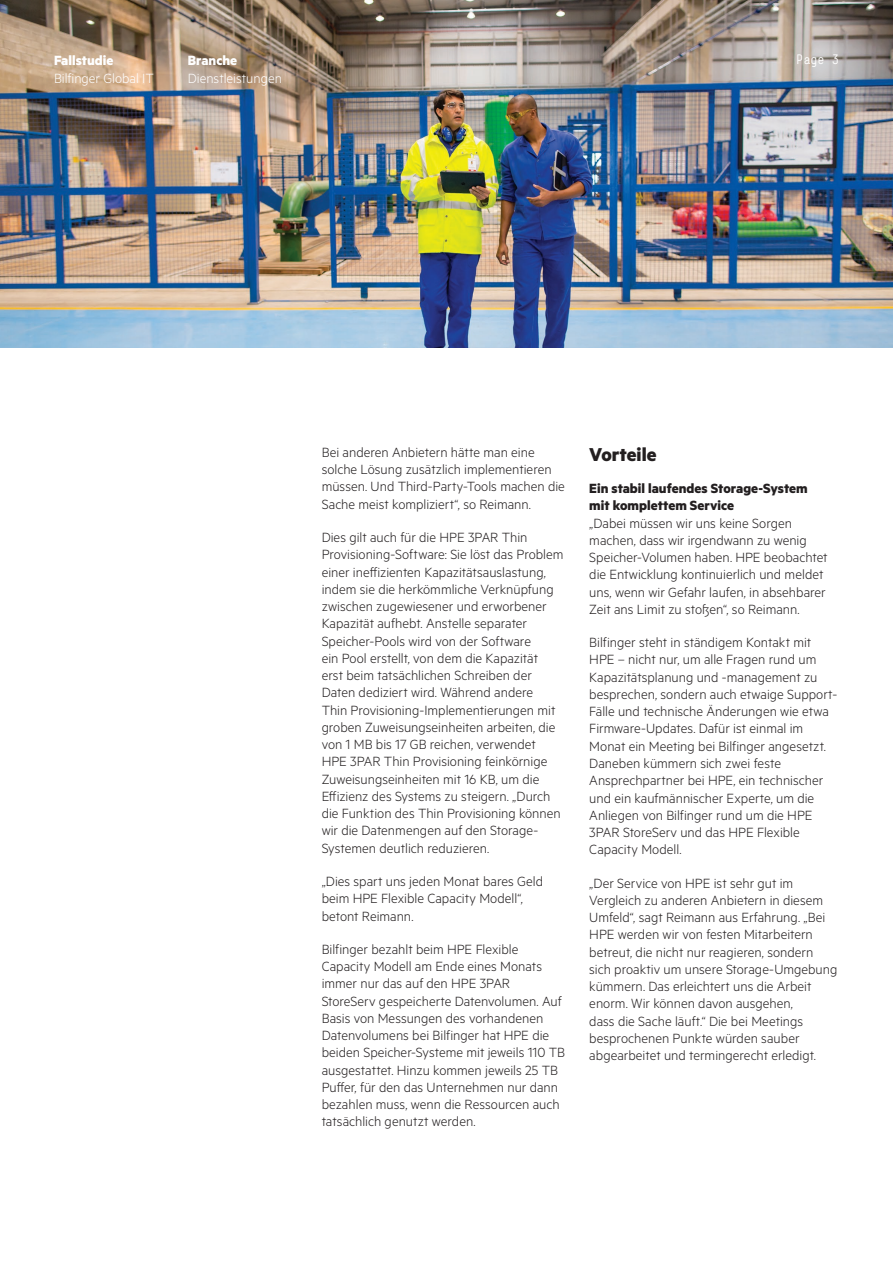
<style>
.page{position:relative;width:893px;height:1263px;background:#fff}
.page>*{position:absolute;margin:0;border:0;box-sizing:border-box;transform-origin:0 0}
.Body_subheadline_Met{font:700 21px "Metric";color:#231f20}
.Body_text_Metric_Lig{font:300 15px/17.2px "Metric";color:#231f20}
.Body_header_Metric_B{font:700 15px/17.2px "Metric";color:#231f20}
.Descriptor_Metric_Bo{font:300 15px/17.2px "Metric";color:#fff}
.Descriptor_Metric_Bo-2{font:700 15px "Metric";color:#fff}
.Page_number_Simple_P{font:13.5px "Simple Pro";color:#fff}
.s1{font-weight:700}
</style>
<div class="page">
<img style="left:0;top:0;width:893px;height:347px">
<p class="Descriptor_Metric_Bo-2" style="left:54px;top:51px;width:61px">Fallstudie</p>
<p class="Page_number_Simple_P" style="left:796px;top:52px;width:44px">Page 3</p>
<p class="Descriptor_Metric_Bo" style="left:54px;top:69px;width:101px">Bilfinger Global IT</p>
<p class="Descriptor_Metric_Bo" style="left:188px;top:51px;width:96px"><span class="s1">Branche<br></span>Dienstleistungen</p>
<p class="Body_text_Metric_Lig" style="left:322px;top:443px;width:245px">Bei anderen Anbietern hätte man eine solche Lösung zusätzlich implementieren müssen. Und Third-Party-Tools machen die Sache meist kompliziert“, so Reimann.</p>
<p class="Body_text_Metric_Lig" style="left:322px;top:528px;width:243px">Dies gilt auch für die HPE 3PAR Thin Provisioning-Software: Sie löst das Problem einer ineffizienten Kapazitätsauslastung, indem sie die herkömmliche Verknüpfung zwischen zugewiesener und erworbener Kapazität aufhebt. Anstelle separater Speicher-Pools wird von der Software<br>ein Pool erstellt, von dem die Kapazität<br>erst beim tatsächlichen Schreiben der Daten dediziert wird. Während andere<br>Thin Provisioning-Implementierungen mit groben Zuweisungseinheiten arbeiten, die von 1 MB bis 17 GB reichen, verwendet HPE 3PAR Thin Provisioning feinkörnige Zuweisungseinheiten mit 16 KB, um die Effizienz des Systems zu steigern. „Durch die Funktion des Thin Provisioning können wir die Datenmengen auf den Storage-Systemen deutlich reduzieren.</p>
<p class="Body_text_Metric_Lig" style="left:322px;top:872px;width:223px">„Dies spart uns jeden Monat bares Geld beim HPE Flexible Capacity Modell“, betont Reimann.</p>
<p class="Body_text_Metric_Lig" style="left:322px;top:940px;width:245px">Bilfinger bezahlt beim HPE Flexible Capacity Modell am Ende eines Monats immer nur das auf den HPE 3PAR StoreServ gespeicherte Datenvolumen. Auf Basis von Messungen des vorhandenen Datenvolumens bei Bilfinger hat HPE die beiden Speicher-Systeme mit jeweils 110 TB ausgestattet. Hinzu kommen jeweils 25 TB Puffer, für den das Unternehmen nur dann bezahlen muss, wenn die Ressourcen auch tatsächlich genutzt werden.</p>
<p class="Body_subheadline_Met" style="left:589px;top:441px;width:69px">Vorteile</p>
<p class="Body_header_Metric_B" style="left:589px;top:479px;width:220px">Ein stabil laufendes Storage-System mit komplettem Service</p>
<p class="Body_text_Metric_Lig" style="left:589px;top:513px;width:240px">„Dabei müssen wir uns keine Sorgen machen, dass wir irgendwann zu wenig Speicher-Volumen haben. HPE beobachtet die Entwicklung kontinuierlich und meldet uns, wenn wir Gefahr laufen, in absehbarer Zeit ans Limit zu stoßen“, so Reimann.</p>
<p class="Body_text_Metric_Lig" style="left:589px;top:633px;width:249px">Bilfinger steht in ständigem Kontakt mit HPE – nicht nur, um alle Fragen rund um Kapazitätsplanung und -management zu besprechen, sondern auch etwaige Support-Fälle und technische Änderungen wie etwa Firmware-Updates. Dafür ist einmal im Monat ein Meeting bei Bilfinger angesetzt.<br>Daneben kümmern sich zwei feste Ansprechpartner bei HPE, ein technischer und ein kaufmännischer Experte, um die Anliegen von Bilfinger rund um die HPE 3PAR StoreServ und das HPE Flexible Capacity Modell.</p>
<p class="Body_text_Metric_Lig" style="left:589px;top:874px;width:250px">„Der Service von HPE ist sehr gut im Vergleich zu anderen Anbietern in diesem Umfeld“, sagt Reimann aus Erfahrung. „Bei HPE werden wir von festen Mitarbeitern betreut, die nicht nur reagieren, sondern sich proaktiv um unsere Storage-Umgebung kümmern. Das erleichtert uns die Arbeit enorm. Wir können davon ausgehen,<br>dass die Sache läuft.“ Die bei Meetings besprochenen Punkte würden sauber abgearbeitet und termingerecht erledigt.</p>
</div>
